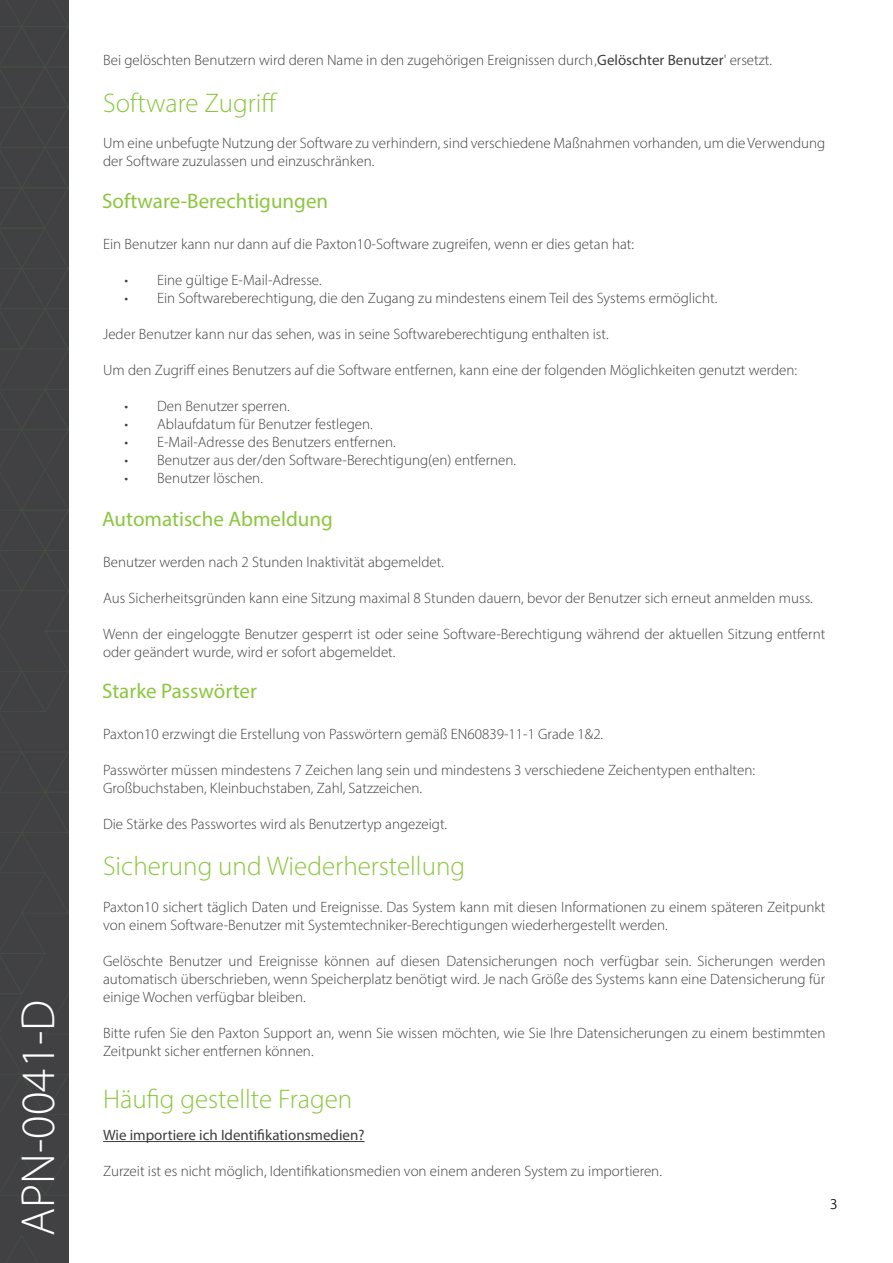
<style>
.page{position:relative;width:893px;height:1263px;background:#fff}
.page>*{position:absolute;margin:0;border:0;box-sizing:border-box;transform-origin:0 0}
.t1{font:300 48px "Myriad Pro";color:#fff}
.t2{font:300 27px "Myriad Pro";color:#8bc63e}
.t3{font:21px "Myriad Pro";color:#8bc63e}
.t4{font:300 15px/18px "Myriad Pro";color:#3e3e3f}
.t5{font:15px "Myriad Pro";color:#3e3e3f}
.t6{font:300 15px "Myriad Pro";color:#231f20}
.s1{font-weight:400}
</style>
<div class="page">
<div style="left:0;top:0;width:69px;height:1263px;background:#414042"></div>
<svg style="left:7px;top:1235px;width:31px;height:28px"></svg>
<svg style="left:0;top:0;width:68px;height:1196px"></svg>
<hr style="left:103px;top:1141px;width:262px;height:1px;background:#3e3e3f">
<h1 class="t1" style="left:9px;top:1236px;width:238px;rotate:-90deg">APN-0041-D</h1>
<p class="t4" style="left:103px;top:51px;width:670px">Bei gelöschten Benutzern wird deren Name in den zugehörigen Ereignissen durch ‚<span class="s1">Gelöschter Benutzer</span>' ersetzt.</p>
<p class="t2" style="left:103px;top:86px;width:176px">Software Zugriff</p>
<p class="t4" style="left:103px;top:134px;width:724px">Um eine unbefugte Nutzung der Software zu verhindern, sind verschiedene Maßnahmen vorhanden, um die Verwendung der Software zuzulassen und einzuschränken.</p>
<p class="t3" style="left:102px;top:188px;width:228px">Software-Berechtigungen</p>
<p class="t4" style="left:103px;top:235px;width:532px">Ein Benutzer kann nur dann auf die Paxton10-Software zugreifen, wenn er dies getan hat:</p>
<p class="t4" style="left:124px;top:271px;width:199px">• Eine gültige E-Mail-Adresse.</p>
<p class="t4" style="left:124px;top:289px;width:594px">• Ein Softwareberechtigung, die den Zugang zu mindestens einem Teil des Systems ermöglicht.</p>
<p class="t4" style="left:103px;top:325px;width:507px">Jeder Benutzer kann nur das sehen, was in seine Softwareberechtigung enthalten ist.</p>
<p class="t4" style="left:103px;top:361px;width:695px">Um den Zugriff eines Benutzers auf die Software entfernen, kann eine der folgenden Möglichkeiten genutzt werden:</p>
<p class="t4" style="left:124px;top:397px;width:167px">• Den Benutzer sperren.</p>
<p class="t4" style="left:124px;top:415px;width:250px">• Ablaufdatum für Benutzer festlegen.</p>
<p class="t4" style="left:124px;top:433px;width:273px">• E-Mail-Adresse des Benutzers entfernen.</p>
<p class="t4" style="left:124px;top:451px;width:393px">• Benutzer aus der/den Software-Berechtigung(en) entfernen.</p>
<p class="t4" style="left:124px;top:469px;width:140px">• Benutzer löschen.</p>
<p class="t3" style="left:102px;top:506px;width:232px">Automatische Abmeldung</p>
<p class="t4" style="left:103px;top:553px;width:342px">Benutzer werden nach 2 Stunden Inaktivität abgemeldet.</p>
<p class="t4" style="left:103px;top:589px;width:711px">Aus Sicherheitsgründen kann eine Sitzung maximal 8 Stunden dauern, bevor der Benutzer sich erneut anmelden muss.</p>
<p class="t4" style="left:103px;top:625px;width:724px">Wenn der eingeloggte Benutzer gesperrt ist oder seine Software-Berechtigung während der aktuellen Sitzung entfernt oder geändert wurde, wird er sofort abgemeldet.</p>
<p class="t3" style="left:102px;top:678px;width:156px">Starke Passwörter</p>
<p class="t4" style="left:103px;top:725px;width:502px">Paxton10 erzwingt die Erstellung von Passwörtern gemäß EN60839-11-1 Grade 1&amp;2.</p>
<p class="t4" style="left:103px;top:761px;width:653px">Passwörter müssen mindestens 7 Zeichen lang sein und mindestens 3 verschiedene Zeichentypen enthalten:<br>Großbuchstaben, Kleinbuchstaben, Zahl, Satzzeichen.</p>
<p class="t4" style="left:103px;top:815px;width:346px">Die Stärke des Passwortes wird als Benutzertyp angezeigt.</p>
<p class="t2" style="left:103px;top:850px;width:364px">Sicherung und Wiederherstellung</p>
<p class="t4" style="left:103px;top:898px;width:724px">Paxton10 sichert täglich Daten und Ereignisse. Das System kann mit diesen Informationen zu einem späteren Zeitpunkt von einem Software-Benutzer mit Systemtechniker-Berechtigungen wiederhergestellt werden.</p>
<p class="t4" style="left:103px;top:952px;width:724px;text-align:justify">Gelöschte Benutzer und Ereignisse können auf diesen Datensicherungen noch verfügbar sein. Sicherungen werden automatisch überschrieben, wenn Speicherplatz benötigt wird. Je nach Größe des Systems kann eine Datensicherung für einige Wochen verfügbar bleiben.</p>
<p class="t4" style="left:103px;top:1024px;width:724px">Bitte rufen Sie den Paxton Support an, wenn Sie wissen möchten, wie Sie Ihre Datensicherungen zu einem bestimmten<br>Zeitpunkt sicher entfernen können.</p>
<p class="t2" style="left:103px;top:1083px;width:251px">Häufig gestellte Fragen</p>
<p class="t5" style="left:103px;top:1126px;width:263px">Wie importiere ich Identifikationsmedien?</p>
<p class="t4" style="left:103px;top:1162px;width:560px">Zurzeit ist es nicht möglich, Identifikationsmedien von einem anderen System zu importieren.</p>
<p class="t6" style="left:830px;top:1195px;width:9px">3</p>
</div>
